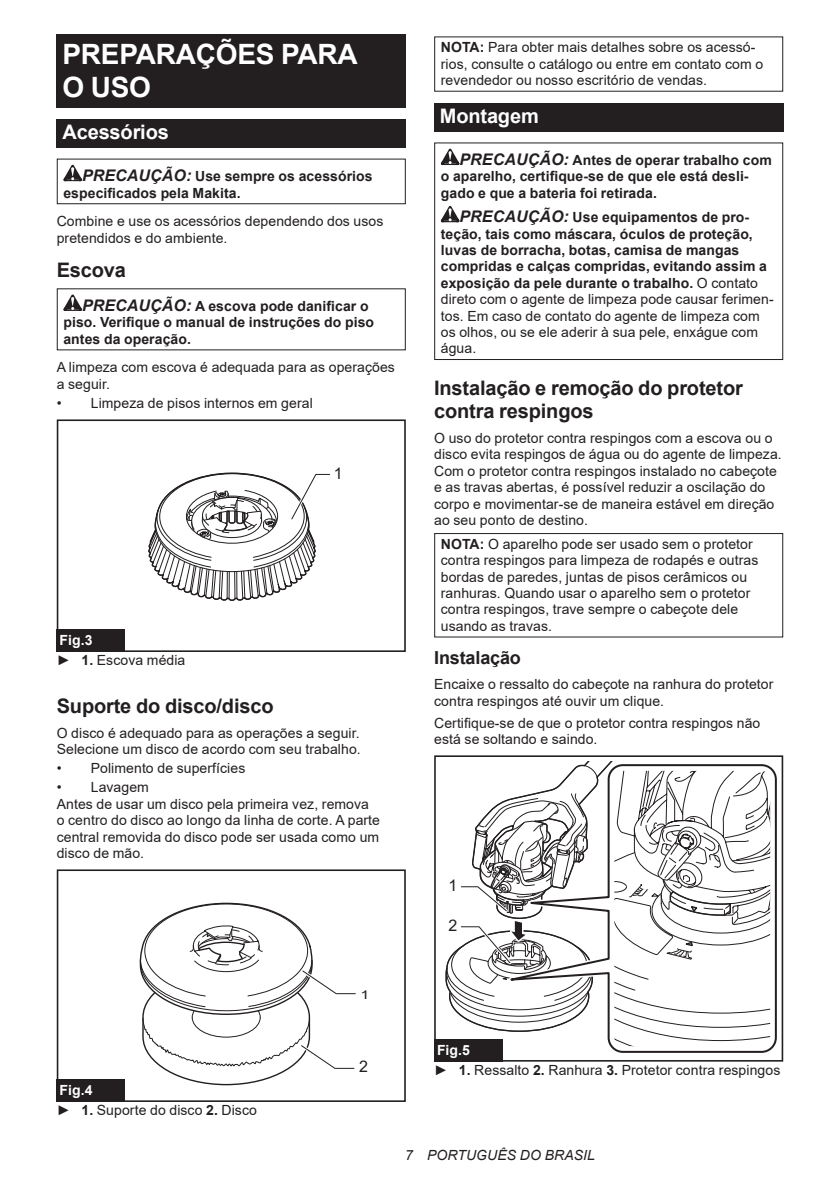
<style>
.page{position:relative;width:840px;height:1191px;background:#fff}
.page>*{position:absolute;margin:0;border:0;box-sizing:border-box;transform-origin:0 0}
.t1{font:700 28px/32.8px "Arial";letter-spacing:-.01em;color:#fff}
.t2{font:700 20px/23.4px "Arial";letter-spacing:-.01em;color:#231f20}
.t3{font:700 20px "Arial";letter-spacing:-.01em;color:#fff}
.t4{font:700 18px "Arial";letter-spacing:-.01em;color:#231f20}
.t5{font:16px "Arial";color:#231f20}
.t6{font:14px/16.4px "Arial";letter-spacing:.005em;color:#231f20}
.t7{font:700 14px/16.4px "Arial";letter-spacing:.005em;color:#231f20}
.t8{font:italic 14px "Arial";letter-spacing:.005em;color:#231f20}
.t9{font:12px "Arial";color:#231f20;scale:1.32 1}
.s1{font-style:italic;font-size:16px}
.s2{font-weight:700;color:#fff}
.s3{font-weight:700}
.s4{font-weight:400}
</style>
<div class="page">
<div style="left:57px;top:34px;width:348px;height:74px;background:#231f20"></div>
<div style="left:57px;top:119px;width:348px;height:29px;background:#231f20"></div>
<svg style="left:63px;top:165px;width:19px;height:16px"></svg>
<div style="left:57px;top:159px;width:348px;height:45px;border:1px solid #231f20"></div>
<svg style="left:63px;top:294px;width:19px;height:17px"></svg>
<div style="left:57px;top:419px;width:348px;height:233px;border:2px solid #231f20"></div>
<svg style="left:148px;top:419px;width:184px;height:233px"></svg>
<div style="left:57px;top:629px;width:68px;height:23px;background:#231f20"></div>
<div style="left:57px;top:869px;width:348px;height:233px;border:2px solid #231f20"></div>
<svg style="left:139px;top:902px;width:217px;height:184px"></svg>
<div style="left:57px;top:1079px;width:68px;height:23px;background:#231f20"></div>
<div style="left:434px;top:103px;width:348px;height:29px;background:#231f20"></div>
<svg style="left:440px;top:149px;width:19px;height:16px"></svg>
<svg style="left:440px;top:206px;width:19px;height:16px"></svg>
<div style="left:434px;top:142px;width:348px;height:218px;border:1px solid #231f20"></div>
<div style="left:434px;top:533px;width:348px;height:104px;border:1px solid #231f20"></div>
<svg style="left:610px;top:766px;width:167px;height:287px"></svg>
<div style="left:434px;top:755px;width:348px;height:306px;border:2px solid #231f20"></div>
<svg style="left:445px;top:761px;width:324px;height:285px"></svg>
<div style="left:434px;top:1039px;width:68px;height:22px;background:#231f20"></div>
<h1 class="t1" style="left:62px;top:38px;width:297px">PREPARAÇÕES PARA<br>O USO</h1>
<h2 class="t3" style="left:62px;top:118px;width:108px">Acessórios</h2>
<p class="t7" style="left:63px;top:168px;width:310px;text-indent:19px"><span class="s1">PRECAUÇÃO:</span> Use sempre os acessórios especificados pela Makita.</p>
<p class="t6" style="left:57px;top:213px;width:328px">Combine e use os acessórios dependendo dos usos pretendidos e do ambiente.</p>
<h2 class="t2" style="left:57px;top:259px;width:71px">Escova</h2>
<p class="t7" style="left:63px;top:298px;width:312px;text-indent:19px"><span class="s1">PRECAUÇÃO:</span> A escova pode danificar o piso. Verifique o manual de instruções do piso antes da operação.</p>
<p class="t6" style="left:57px;top:359px;width:339px">A limpeza com escova é adequada para as operações a seguir.</p>
<p class="t6" style="left:57px;top:395px;width:257px">• Limpeza de pisos internos em geral</p>
<p class="t5" style="left:333px;top:462px;width:10px">1</p>
<p class="t6" style="left:57px;top:630px;width:130px;line-height:20.2px"><span class="s2">Fig.3<br></span>► <span class="s3">1.</span> Escova média</p>
<h2 class="t2" style="left:57px;top:694px;width:218px">Suporte do disco/disco</h2>
<p class="t6" style="left:57px;top:724px;width:305px">O disco é adequado para as operações a seguir.<br>Selecione um disco de acordo com seu trabalho.</p>
<p class="t6" style="left:57px;top:760px;width:190px">• Polimento de superfícies</p>
<p class="t6" style="left:57px;top:779px;width:324px">• Lavagem<br>Antes de usar um disco pela primeira vez, remova o centro do disco ao longo da linha de corte. A parte central removida do disco pode ser usada como um disco de mão.</p>
<p class="t6" style="left:440px;top:39px;width:323px"><span class="s3">NOTA:</span> Para obter mais detalhes sobre os acessó&shy;rios, consulte o catálogo ou entre em contato com o revendedor ou nosso escritório de vendas.</p>
<h2 class="t3" style="left:439px;top:102px;width:100px">Montagem</h2>
<p class="t7" style="left:440px;top:152px;width:332px;text-indent:19px"><span class="s1">PRECAUÇÃO:</span> Antes de operar trabalho com o aparelho, certifique-se de que ele está desli&shy;gado e que a bateria foi retirada.</p>
<p class="t7" style="left:440px;top:209px;width:334px;text-indent:19px"><span class="s1">PRECAUÇÃO:</span> Use equipamentos de pro&shy;teção, tais como máscara, óculos de proteção, luvas de borracha, botas, camisa de mangas compridas e calças compridas, evitando assim a exposição da pele durante o trabalho. <span class="s4">O contato direto com o agente de limpeza pode causar ferimen&shy;tos. Em caso de contato do agente de limpeza com os olhos, ou se ele aderir à sua pele, enxágue com água.</span></p>
<h2 class="t2" style="left:434px;top:376px;width:310px">Instalação e remoção do protetor contra respingos</h2>
<p class="t6" style="left:434px;top:430px;width:349px">O uso do protetor contra respingos com a escova ou o disco evita respingos de água ou do agente de limpeza.<br>Com o protetor contra respingos instalado no cabeçote e as travas abertas, é possível reduzir a oscilação do corpo e movimentar-se de maneira estável em direção ao seu ponto de destino.</p>
<p class="t6" style="left:440px;top:536px;width:319px"><span class="s3">NOTA:</span> O aparelho pode ser usado sem o protetor contra respingos para limpeza de rodapés e outras bordas de paredes, juntas de pisos cerâmicos ou ranhuras. Quando usar o aparelho sem o protetor contra respingos, trave sempre o cabeçote dele usando as travas.</p>
<p class="t4" style="left:434px;top:645px;width:88px">Instalação</p>
<p class="t6" style="left:434px;top:676px;width:340px">Encaixe o ressalto do cabeçote na ranhura do protetor contra respingos até ouvir um clique.</p>
<p class="t6" style="left:434px;top:714px;width:327px">Certifique-se de que o protetor contra respingos não está se soltando e saindo.</p>
<p class="t5" style="left:448px;top:874px;width:10px">1</p>
<p class="t5" style="left:448px;top:914px;width:10px">2</p>
<p class="t6" style="left:57px;top:1080px;width:201px;line-height:20.2px"><span class="s2">Fig.4<br></span>► <span class="s3">1.</span> Suporte do disco <span class="s3">2.</span> Disco</p>
<p class="t9" style="left:360px;top:986px;width:8px">1</p>
<p class="t5" style="left:359px;top:1055px;width:10px">2</p>
<p class="t6" style="left:434px;top:1039px;width:347px;line-height:20.2px"><span class="s2">Fig.5<br></span>► <span class="s3">1.</span> Ressalto <span class="s3">2.</span> Ranhura <span class="s3">3.</span> Protetor contra respingos</p>
<p class="t8" style="left:405px;top:1146px;width:191px">7 PORTUGUÊS DO BRASIL</p>
</div>
